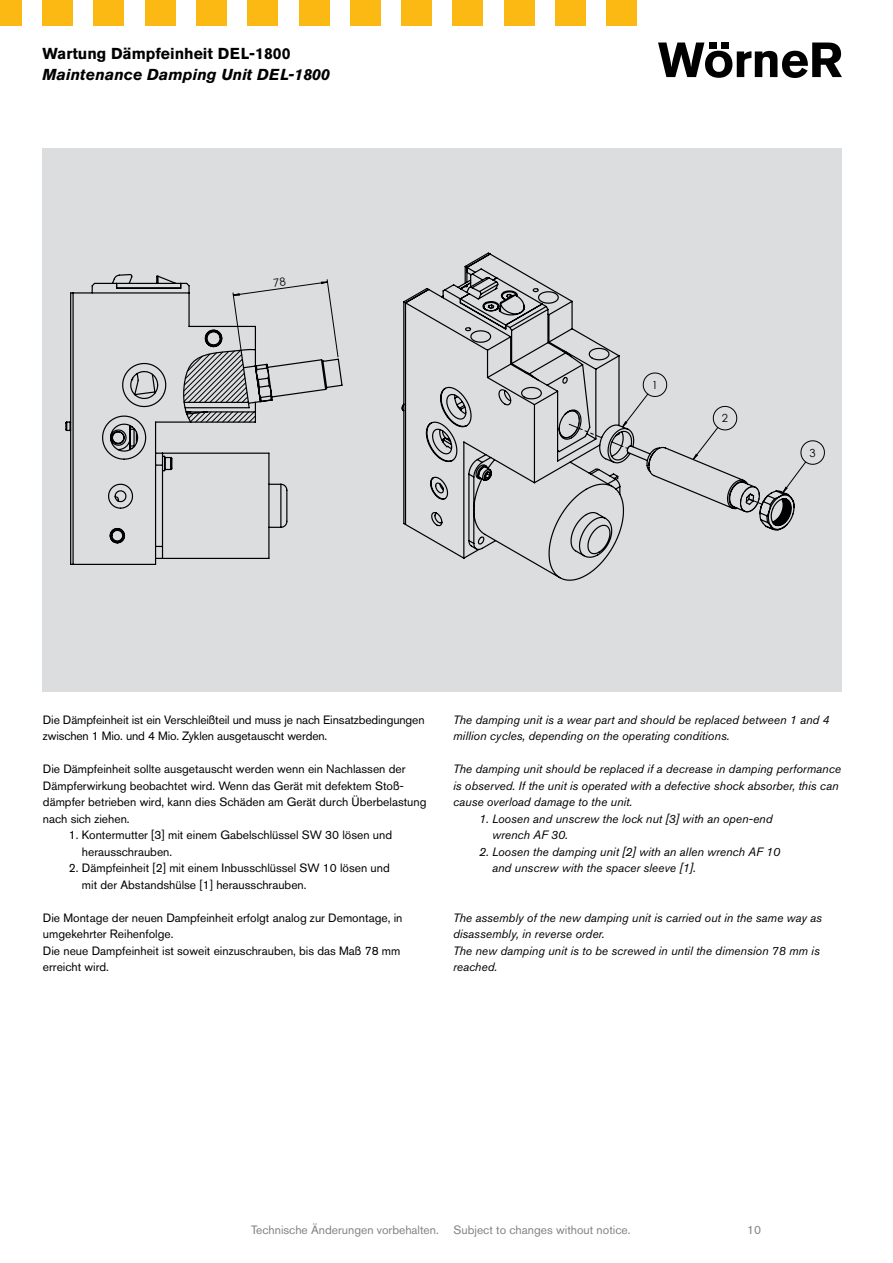
<style>
.page{position:relative;width:893px;height:1263px;background:#fff}
.page>*{position:absolute;margin:0;border:0;box-sizing:border-box;transform-origin:0 0}
.t1{font:italic 700 15.75px "Akzidenz Grotesk BE";color:#000}
.t2{font:700 15.75px "Akzidenz Grotesk BE";color:#000}
.t3{font:12px/16.5px "Akzidenz Grotesk BE";color:#000}
.t4{font:italic 12px/16.5px "Akzidenz Grotesk BE";color:#000}
.t5{font:12px "Akzidenz Grotesk BE";color:#808285}
.t6{font:11.1px "Century Gothic";color:#000}
</style>
<div class="page">
<svg style="left:658px;top:43px;width:184px;height:35px"></svg>
<div style="left:0;top:0;width:21px;height:26px;background:#fdb913"></div>
<div style="left:43px;top:0;width:30px;height:26px;background:#fdb913"></div>
<div style="left:94px;top:0;width:30px;height:26px;background:#fdb913"></div>
<div style="left:145px;top:0;width:30px;height:26px;background:#fdb913"></div>
<div style="left:196px;top:0;width:30px;height:26px;background:#fdb913"></div>
<div style="left:248px;top:0;width:30px;height:26px;background:#fdb913"></div>
<div style="left:299px;top:0;width:30px;height:26px;background:#fdb913"></div>
<div style="left:350px;top:0;width:30px;height:26px;background:#fdb913"></div>
<div style="left:402px;top:0;width:30px;height:26px;background:#fdb913"></div>
<div style="left:453px;top:0;width:30px;height:26px;background:#fdb913"></div>
<div style="left:504px;top:0;width:30px;height:26px;background:#fdb913"></div>
<div style="left:555px;top:0;width:30px;height:26px;background:#fdb913"></div>
<div style="left:607px;top:0;width:30px;height:26px;background:#fdb913"></div>
<div style="left:43px;top:148px;width:799px;height:544px;background:#dcddde"></div>
<svg style="left:401px;top:252px;width:393px;height:329px"></svg>
<svg style="left:611px;top:372px;width:214px;height:140px"></svg>
<svg style="left:559px;top:410px;width:43px;height:28px"></svg>
<svg style="left:65px;top:274px;width:278px;height:291px"></svg>
<svg style="left:183px;top:277px;width:156px;height:146px"></svg>
<h1 class="t2" style="left:43px;top:44px;width:250px">Wartung Dämpfeinheit DEL-1800</h1>
<h1 class="t1" style="left:43px;top:65px;width:289px">Maintenance Damping Unit DEL-1800</h1>
<p class="t6" style="left:652px;top:377px;width:8px">1</p>
<p class="t6" style="left:722px;top:410px;width:8px">2</p>
<p class="t6" style="left:810px;top:445px;width:8px">3</p>
<p class="t3" style="left:43px;top:711px;width:383px">Die Dämpfeinheit ist ein Verschleißteil und muss je nach Einsatzbedingungen zwischen 1 Mio. und 4 Mio. Zyklen ausgetauscht werden.</p>
<p class="t3" style="left:43px;top:761px;width:385px">Die Dämpfeinheit sollte ausgetauscht werden wenn ein Nachlassen der Dämpferwirkung beobachtet wird. Wenn das Gerät mit defektem Stoß&shy;dämpfer betrieben wird, kann dies Schäden am Gerät durch Überbelastung nach sich ziehen.</p>
<p class="t3" style="left:82px;top:827px;width:312px;text-indent:-13px">1. Kontermutter [3] mit einem Gabelschlüssel SW 30 lösen und herausschrauben.</p>
<p class="t3" style="left:82px;top:860px;width:309px;text-indent:-13px">2. Dämpfeinheit [2] mit einem Inbusschlüssel SW 10 lösen und mit der Abstandshülse [1] herausschrauben.</p>
<p class="t3" style="left:43px;top:909px;width:361px">Die Montage der neuen Dampfeinheit erfolgt analog zur Demontage, in umgekehrter Reihenfolge.<br>Die neue Dampfeinheit ist soweit einzuschrauben, bis das Maß 78 mm erreicht wird.</p>
<p class="t4" style="left:453px;top:711px;width:378px">The damping unit is a wear part and should be replaced between 1 and 4 million cycles, depending on the operating conditions.</p>
<p class="t4" style="left:453px;top:761px;width:389px">The damping unit should be replaced if a decrease in damping performance is observed. If the unit is operated with a defective shock absorber, this can cause overload damage to the unit.</p>
<p class="t4" style="left:492px;top:810px;width:282px;text-indent:-13px">1. Loosen and unscrew the lock nut [3] with an open-end wrench AF 30.</p>
<p class="t4" style="left:492px;top:843px;width:290px;text-indent:-13px">2. Loosen the damping unit [2] with an allen wrench AF 10 and unscrew with the spacer sleeve [1].</p>
<p class="t4" style="left:453px;top:909px;width:370px">The assembly of the new damping unit is carried out in the same way as disassembly, in reverse order.<br>The new damping unit is to be screwed in until the dimension 78 mm is reached.</p>
<p class="t5" style="left:251px;top:1222px;width:381px">Technische Änderungen vorbehalten. Subject to changes without notice.</p>
<p class="t5" style="left:747px;top:1222px;width:15px">10</p>
</div>
